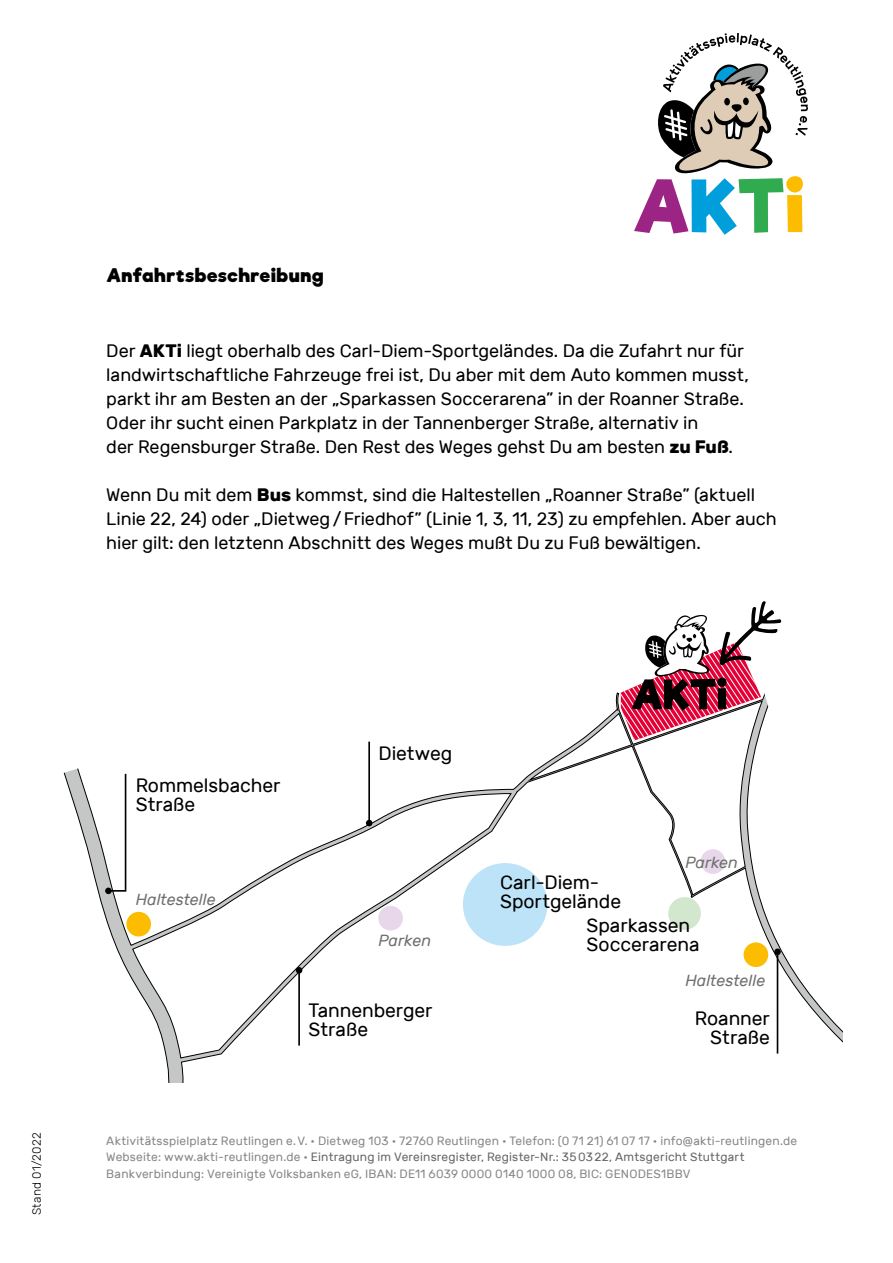
<style>
.page{position:relative;width:893px;height:1263px;background:#fff}
.page>*{position:absolute;margin:0;border:0;box-sizing:border-box;transform-origin:0 0}
.t1{font:19.35px/19.4px "Rubik";letter-spacing:-.005em;color:#000}
.t2{font:18px/24px "Rubik";letter-spacing:-.005em;color:#000}
.t3{font:700 18px "Riffic";letter-spacing:.01em;color:#000}
.t4{font:italic 16.05px "Rubik";letter-spacing:.005em;color:#6f6f6e}
.t5{font:12px/16.5px "Rubik";letter-spacing:.015em;color:#878786}
.t6{font:300 12px "Rubik";letter-spacing:.025em;color:#000}
.s1{font-weight:700}
.s2{color:#666}
</style>
<div class="page">
<svg style="left:634px;top:33px;width:174px;height:202px"></svg>
<svg style="left:67px;top:692px;width:776px;height:391px"></svg>
<div style="left:668px;top:897px;width:33px;height:33px;background:#d2e7cd;border-radius:50%"></div>
<div style="left:463px;top:863px;width:84px;height:83px;background:#bce3f7;border-radius:50%"></div>
<svg style="left:107px;top:772px;width:20px;height:120px"></svg>
<div style="left:105px;top:887px;width:7px;height:7px;background:#000;border-radius:50%"></div>
<hr style="left:368px;top:742px;width:2px;height:81px;background:#000">
<svg style="left:366px;top:820px;width:6px;height:6px"></svg>
<hr style="left:298px;top:970px;width:2px;height:75px;background:#000">
<svg style="left:296px;top:967px;width:6px;height:6px"></svg>
<hr style="left:777px;top:952px;width:1px;height:101px;background:#000">
<div style="left:774px;top:948px;width:7px;height:7px;background:#000;border-radius:50%"></div>
<svg style="left:63px;top:711px;width:34px;height:72px"></svg>
<div style="left:744px;top:942px;width:24px;height:25px;background:#fcbd00;border-radius:50%"></div>
<div style="left:701px;top:849px;width:24px;height:25px;background:#e8d6ea;border-radius:50%"></div>
<div style="left:378px;top:906px;width:25px;height:24px;background:#e8d6ea;border-radius:50%"></div>
<div style="left:126px;top:912px;width:25px;height:24px;background:#fcbd00;border-radius:50%"></div>
<svg style="left:621px;top:615px;width:215px;height:125px"></svg>
<p class="t3" style="left:106px;top:265px;width:219px">Anfahrtsbeschreibung</p>
<p class="t2" style="left:106px;top:339px;width:644px">Der <span class="s1">AKTi</span> liegt oberhalb des Carl-Diem-Sportgeländes. Da die Zufahrt nur für landwirtschaftliche Fahrzeuge frei ist, Du aber mit dem Auto kommen musst, parkt ihr am Besten an der „Sparkassen Soccerarena” in der Roanner Straße.<br>Oder ihr sucht einen Parkplatz in der Tannenberger Straße, alternativ in<br>der Regensburger Straße. Den Rest des Weges gehst Du am besten <span class="s1">zu Fuß</span>.</p>
<p class="t2" style="left:106px;top:483px;width:672px">Wenn Du mit dem <span class="s1">Bus</span> kommst, sind die Haltestellen „Roanner Straße” (aktuell<br>Linie 22, 24) oder „Dietweg/Friedhof” (Linie 1, 3, 11, 23) zu empfehlen. Aber auch hier gilt: den letztenn Abschnitt des Weges mußt Du zu Fuß bewältigen.</p>
<p class="t6" style="left:30px;top:1215px;width:84px;rotate:-90deg">Stand 01/2022</p>
<p class="t1" style="left:136px;top:776px;width:146px">Rommelsbacher<br>Straße</p>
<p class="t1" style="left:378px;top:744px;width:75px">Dietweg</p>
<p class="t4" style="left:136px;top:890px;width:82px">Haltestelle</p>
<p class="t4" style="left:378px;top:931px;width:54px">Parken</p>
<p class="t1" style="left:308px;top:1000px;width:126px">Tannenberger<br>Straße</p>
<p class="t1" style="left:500px;top:873px;width:122px">Carl-Diem-<br>Sportgelände</p>
<p class="t4" style="left:685px;top:853px;width:54px">Parken</p>
<p class="t1" style="left:586px;top:916px;width:115px">Sparkassen<br>Soccerarena</p>
<p class="t4" style="left:685px;top:971px;width:82px">Haltestelle</p>
<p class="t1" style="left:695px;top:1008px;width:77px;text-align:right">Roanner<br>Straße</p>
<p class="t5" style="left:106px;top:1133px;width:692px">Aktivitätsspielplatz Reutlingen e.V. • Dietweg 103 • 72760 Reutlingen • Telefon: (0 71 21) 61 07 17 • info@akti-reutlingen.de<br>Webseite: www.akti-reutlingen.de • <span class="s2">Eintragung im Vereinsregister, Register-Nr.: 350322, Amtsgericht Stuttgart<br></span>Bankverbindung: Vereinigte Volksbanken eG, IBAN: DE11 6039 0000 0140 1000 08, BIC: GENODES1BBV</p>
</div>
